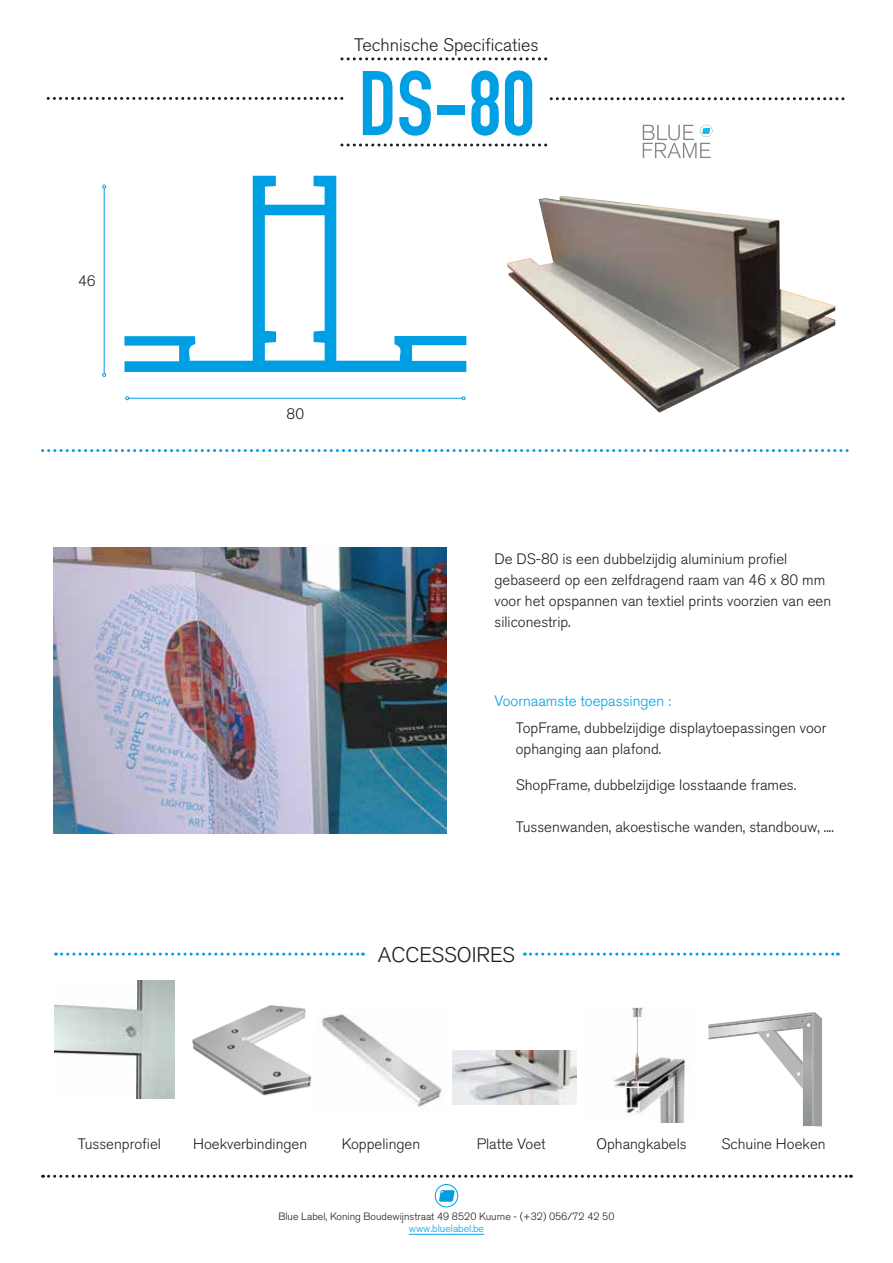
<style>
.page{position:relative;width:893px;height:1263px;background:#fff}
.page>*{position:absolute;margin:0;border:0;box-sizing:border-box;transform-origin:0 0}
.t1{font:90px "DIN Engschrift Std";color:#009fe3}
.t2{font:300 21px "Akzidenz Grotesk BQ";color:#1d1d1b}
.t3{font:300 18px "Akzidenz Grotesk BQ";color:#1d1d1b}
.t4{font:300 15px/21px "Akzidenz Grotesk BQ";color:#1d1d1b}
.t5{font:300 15px "Akzidenz Grotesk BQ";color:#009fe3}
.t6{font:300 10.5px "Akzidenz Grotesk BQ";color:#1d1d1b}
.t7{font:300 10.5px "Akzidenz Grotesk BQ";color:#009fe3}
</style>
<div class="page">
<svg style="left:43px;top:1175px;width:808px;height:3px"></svg>
<div style="left:435px;top:1184px;width:23px;height:23px;border:1px solid #009fe3;border-radius:50%"></div>
<svg style="left:439px;top:1190px;width:16px;height:12px"></svg>
<hr style="left:409px;top:1234px;width:75px;height:1px;background:#009fe3">
<svg style="left:342px;top:57px;width:204px;height:3px"></svg>
<svg style="left:342px;top:144px;width:204px;height:3px"></svg>
<svg style="left:43px;top:449px;width:806px;height:3px"></svg>
<svg style="left:46px;top:97px;width:296px;height:3px"></svg>
<svg style="left:549px;top:97px;width:294px;height:3px"></svg>
<img style="left:54px;top:548px;width:392px;height:285px">
<svg style="left:56px;top:952px;width:307px;height:3px"></svg>
<svg style="left:524px;top:952px;width:314px;height:3px"></svg>
<hr style="left:104px;top:188px;width:1px;height:185px;background:#009fe3">
<svg style="left:102px;top:373px;width:4px;height:4px"></svg>
<hr style="left:129px;top:398px;width:333px;height:1px;background:#009fe3">
<svg style="left:125px;top:396px;width:4px;height:4px"></svg>
<img style="left:192px;top:1005px;width:120px;height:91px">
<img style="left:322px;top:1014px;width:120px;height:93px">
<svg style="left:708px;top:1012px;width:114px;height:114px"></svg>
<svg style="left:643px;top:125px;width:69px;height:33px"></svg>
<img style="left:54px;top:981px;width:121px;height:117px">
<img style="left:453px;top:1050px;width:123px;height:54px">
<img style="left:613px;top:1008px;width:72px;height:114px">
<svg style="left:124px;top:176px;width:342px;height:196px"></svg>
<img style="left:507px;top:196px;width:328px;height:217px">
<p class="t4" style="left:78px;top:271px;width:19px">46</p>
<p class="t3" style="left:354px;top:35px;width:186px">Technische Specificaties</p>
<h1 class="t1" style="left:358px;top:51px;width:178px">DS-80</h1>
<p class="t4" style="left:287px;top:404px;width:19px">80</p>
<p class="t4" style="left:494px;top:548px;width:338px">De DS-80 is een dubbelzijdig aluminium profiel gebaseerd op een zelfdragend raam van 46 x 80 mm voor het opspannen van textiel prints voorzien van een siliconestrip.</p>
<p class="t5" style="left:494px;top:692px;width:178px">Voornaamste toepassingen :</p>
<p class="t4" style="left:516px;top:717px;width:312px">TopFrame, dubbelzijdige displaytoepassingen voor ophanging aan plafond.</p>
<p class="t4" style="left:516px;top:774px;width:282px">ShopFrame, dubbelzijdige losstaande frames.</p>
<p class="t4" style="left:516px;top:816px;width:320px">Tussenwanden, akoestische wanden, standbouw, ....</p>
<h2 class="t2" style="left:378px;top:943px;width:138px">ACCESSOIRES</h2>
<p class="t4" style="left:78px;top:1133px;width:85px">Tussenprofiel</p>
<p class="t4" style="left:193px;top:1133px;width:116px">Hoekverbindingen</p>
<p class="t4" style="left:342px;top:1133px;width:80px">Koppelingen</p>
<p class="t4" style="left:477px;top:1133px;width:70px">Platte Voet</p>
<p class="t4" style="left:596px;top:1133px;width:92px">Ophangkabels</p>
<p class="t4" style="left:721px;top:1133px;width:106px">Schuine Hoeken</p>
<p class="t6" style="left:278px;top:1211px;width:338px">Blue Label, Koning Boudewijnstraat 49 8520 Kuurne - (+32) 056/72 42 50</p>
<p class="t7" style="left:409px;top:1223px;width:77px">www.bluelabel.be</p>
</div>
